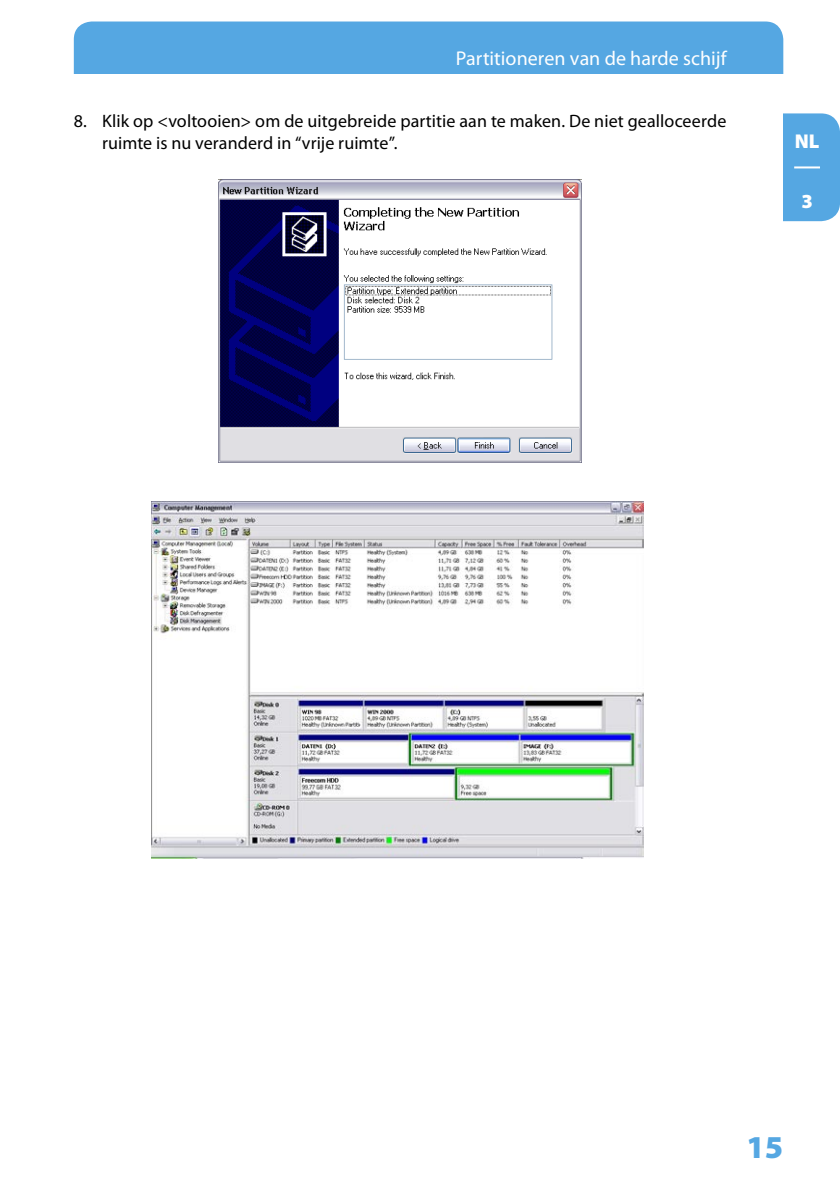
<style>
.page{position:relative;width:840px;height:1191px;background:#fff}
.page>*{position:absolute;margin:0;border:0;box-sizing:border-box;transform-origin:0 0}
.t1{font:900 32px "Myriad Pro";color:#55a7e2}
.t2{font:20px "Myriad Pro";color:#fff}
.t3{font:900 20px "Myriad Pro";color:#fff}
.t4{font:18px/21.6px "Myriad Pro";letter-spacing:.005em;color:#000}
</style>
<div class="page">
<div style="left:74px;top:22px;width:708px;height:52px;background:#55a7e2"></div>
<div style="left:783px;top:113px;width:56px;height:108px;background:#55a7e2"></div>
<hr style="left:793px;top:166px;width:26px;height:2px;background:#fff">
<img style="left:219px;top:179px;width:362px;height:283px">
<img style="left:151px;top:502px;width:492px;height:356px">
<p class="t2" style="left:455px;top:46px;width:272px">Partitioneren van de harde schijf</p>
<p class="t4" style="left:102px;top:110px;width:625px;text-indent:-28px">8. Klik op &lt;voltooien&gt; om de uitgebreide partitie aan te maken. De niet gealloceerde ruimte is nu veranderd in “vrije ruimte”.</p>
<p class="t3" style="left:794px;top:128px;width:26px">NL</p>
<p class="t3" style="left:800px;top:188px;width:11px">3</p>
<h1 class="t1" style="left:746px;top:1126px;width:35px">15</h1>
</div>
